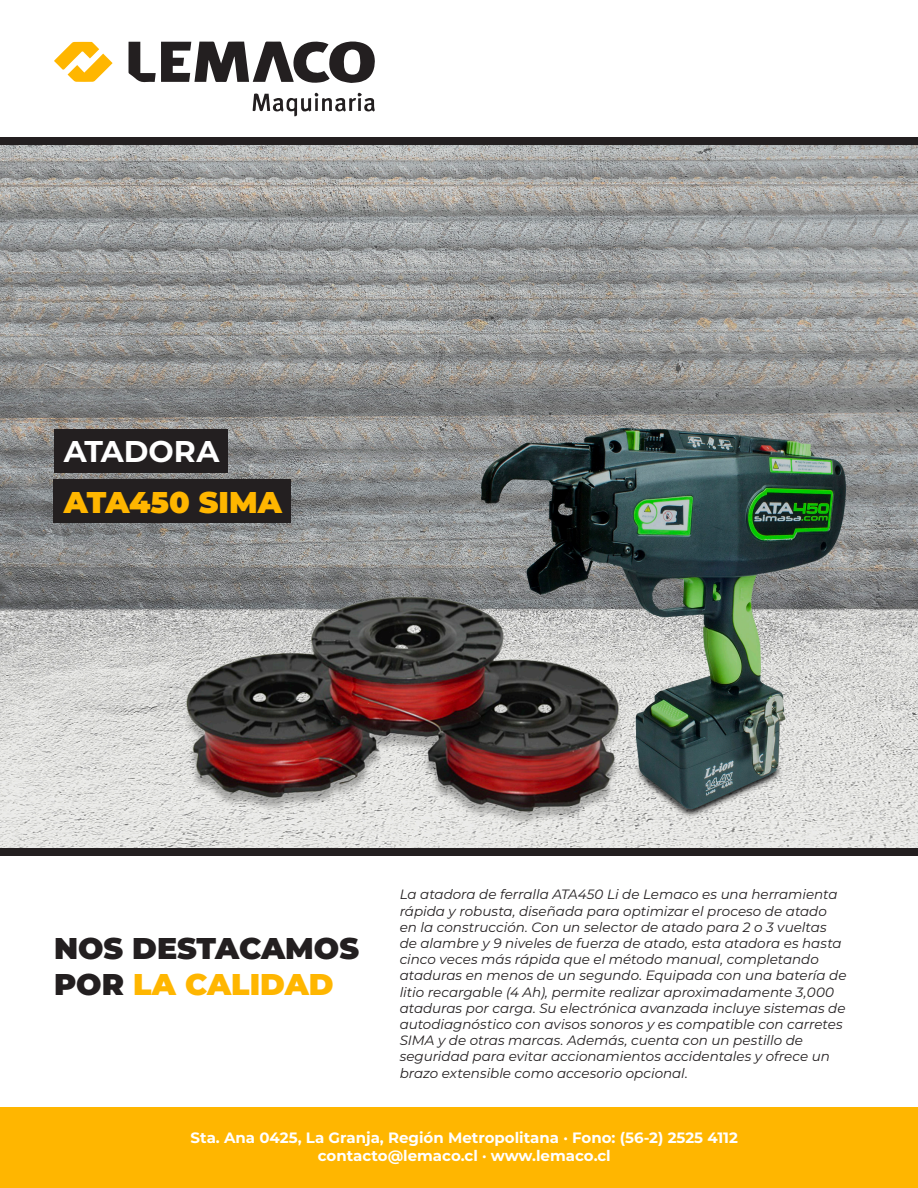
<style>
.page{position:relative;width:918px;height:1188px;background:#fff}
.page>*{position:absolute;margin:0;border:0;box-sizing:border-box;transform-origin:0 0}
.t1{font:900 30px/36px "Montserrat";color:#231f20}
.t2{font:900 30px "Montserrat";color:#ffb600}
.t3{font:700 30px "Montserrat";color:#fff}
.t4{font:700 15px "Montserrat";color:#fff}
.t5{font:italic 13.5px/16.2px "Montserrat";color:#231f20}
.s1{color:#ffb600}
</style>
<div class="page">
<svg style="left:54px;top:42px;width:59px;height:40px"></svg>
<svg style="left:129px;top:41px;width:246px;height:42px"></svg>
<svg style="left:253px;top:93px;width:122px;height:23px"></svg>
<img style="left:0;top:144px;width:918px;height:704px">
<div style="left:0;top:848px;width:918px;height:7px;background:#231f20"></div>
<div style="left:54px;top:429px;width:173px;height:44px;background:#231f20"></div>
<div style="left:54px;top:479px;width:237px;height:44px;background:#231f20"></div>
<div style="left:0;top:1108px;width:918px;height:80px;background:#ffb600"></div>
<div style="left:0;top:137px;width:918px;height:7px;background:#231f20"></div>
<p class="t3" style="left:64px;top:429px;width:157px">ATADORA</p>
<p class="t2" style="left:64px;top:480px;width:220px">ATA450 SIMA</p>
<p class="t1" style="left:54px;top:928px;width:307px">NOS DESTACAMOS<br>POR <span class="s1">LA CALIDAD</span></p>
<p class="t5" style="left:400px;top:886px;width:448px">La atadora de ferralla ATA450 Li de Lemaco es una herramienta rápida y robusta, diseñada para optimizar el proceso de atado en la construcción. Con un selector de atado para 2 o 3 vueltas de alambre y 9 niveles de fuerza de atado, esta atadora es hasta cinco veces más rápida que el método manual, completando ataduras en menos de un segundo. Equipada con una batería de litio recargable (4 Ah), permite realizar aproximadamente 3,000 ataduras por carga. Su electrónica avanzada incluye sistemas de autodiagnóstico con avisos sonoros y es compatible con carretes SIMA y de otras marcas. Además, cuenta con un pestillo de seguridad para evitar accionamientos accidentales y ofrece un brazo extensible como accesorio opcional.</p>
<p class="t4" style="left:191px;top:1127px;width:549px">Sta. Ana 0425, La Granja, Región Metropolitana · Fono: (56-2) 2525 4112</p>
<p class="t4" style="left:318px;top:1145px;width:295px">contacto@lemaco.cl · www.lemaco.cl</p>
</div>
